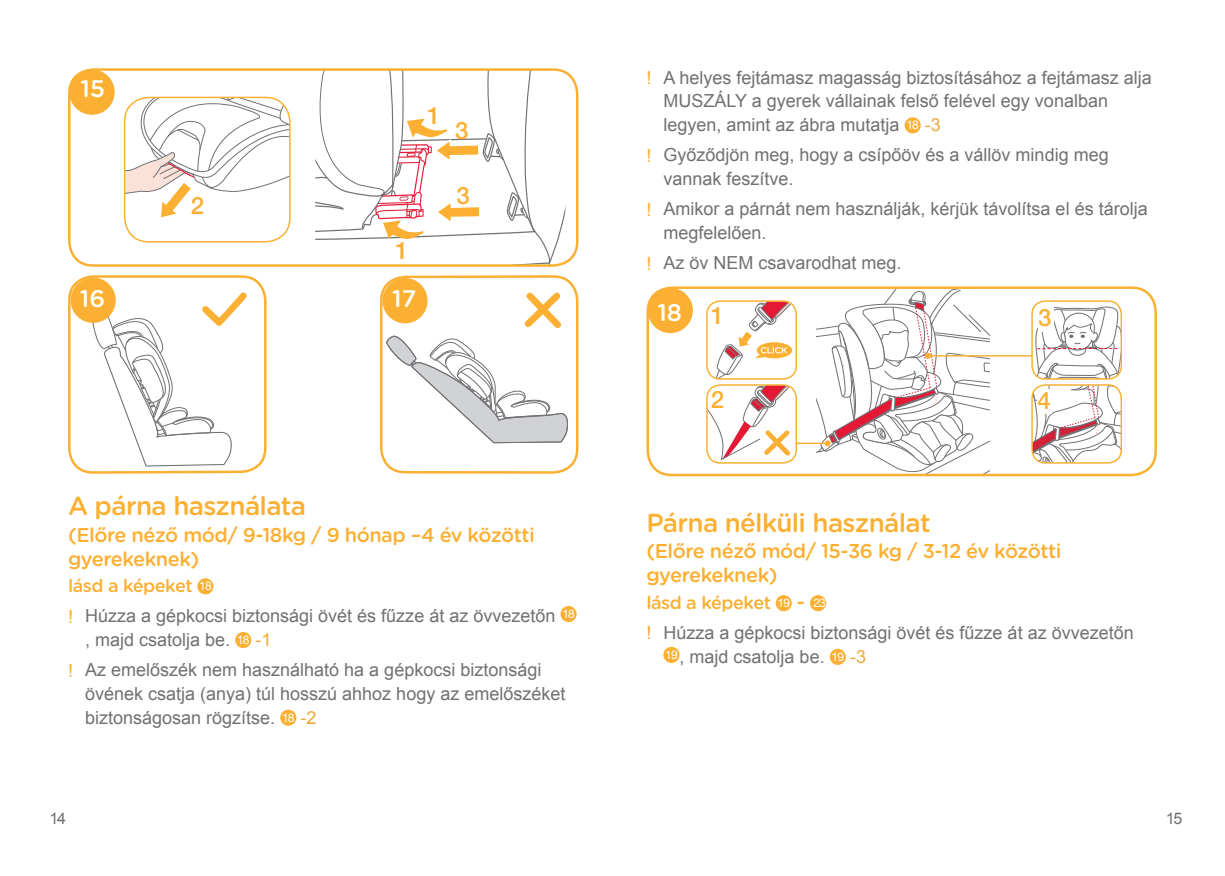
<style>
.page{position:relative;width:1225px;height:876px;background:#fff}
.page>*{position:absolute;margin:0;border:0;box-sizing:border-box;transform-origin:0 0}
.t1{font:500 26px "Gotham Rounded";letter-spacing:-.025em;color:#fbb033}
.t2{font:500 24px "Helvetica Neue LT Std";color:#fbb033}
.t3{font:500 24px "Gotham Rounded";color:#fff}
.t4{font:500 20px/24px "Gotham Rounded";letter-spacing:-.025em;color:#fbb033}
.t5{font:18px/24px "Arial";color:#717074}
.t6{font:500 18px "Gotham Rounded";letter-spacing:-.025em;color:#fbb033}
.t7{font:16px "Arial";color:#717074}
.s1{font-family:"Helvetica Neue LT Std";font-weight:400;font-size:12px;color:#fff}
.s2{color:#fbb033}
.s3{font-family:"Helvetica Neue LT Std";font-size:12px;color:#fff}
.s4{color:#eda93a}
.s5{font-size:20px}
.s6{color:#faa63f}
</style>
<div class="page">
<div style="left:68px;top:68px;width:510px;height:199px;border:2px solid #fbb033;border-radius:24px"></div>
<div style="left:124px;top:97px;width:167px;height:146px;border:2px solid #fbb033;border-radius:25px"></div>
<svg style="left:125px;top:97px;width:165px;height:123px"></svg>
<svg style="left:315px;top:70px;width:250px;height:195px"></svg>
<div style="left:70px;top:70px;width:44px;height:44px;background:#fbb033;border-radius:50%"></div>
<div style="left:69px;top:69px;width:46px;height:46px;border:2px solid #fbb033;border-radius:50%"></div>
<svg style="left:68px;top:275px;width:199px;height:199px"></svg>
<div style="left:71px;top:278px;width:45px;height:45px;background:#fbb033;border-radius:50%"></div>
<svg style="left:386px;top:335px;width:182px;height:109px"></svg>
<div style="left:380px;top:275px;width:198px;height:199px;border:2px solid #fbb033;border-radius:24px"></div>
<svg style="left:524px;top:292px;width:37px;height:36px"></svg>
<div style="left:382px;top:278px;width:45px;height:45px;background:#fbb033;border-radius:50%"></div>
<div style="left:197px;top:578px;width:16px;height:16px;background:#fbb033;border-radius:50%"></div>
<div style="left:560px;top:606px;width:16px;height:16px;background:#fbb033;border-radius:50%"></div>
<div style="left:235px;top:632px;width:16px;height:16px;background:#fbb033;border-radius:50%"></div>
<div style="left:280px;top:710px;width:16px;height:16px;background:#fbb033;border-radius:50%"></div>
<div style="left:904px;top:117px;width:16px;height:16px;background:#fbb033;border-radius:50%"></div>
<div style="left:775px;top:595px;width:17px;height:16px;background:#fbb033;border-radius:50%"></div>
<div style="left:810px;top:595px;width:16px;height:16px;background:#fbb033;border-radius:50%"></div>
<div style="left:663px;top:647px;width:16px;height:16px;background:#fbb033;border-radius:50%"></div>
<div style="left:829px;top:649px;width:17px;height:16px;background:#fbb033;border-radius:50%"></div>
<div style="left:646px;top:286px;width:511px;height:190px;border:2px solid #fbb033;border-radius:24px"></div>
<div style="left:706px;top:300px;width:91px;height:80px;border:2px solid #fbb033;border-radius:13px"></div>
<div style="left:706px;top:384px;width:91px;height:80px;border:2px solid #fbb033;border-radius:13px"></div>
<svg style="left:707px;top:301px;width:87px;height:159px"></svg>
<hr style="left:928px;top:355px;width:104px;height:2px;background:#fbb033">
<svg style="left:1034px;top:386px;width:86px;height:76px"></svg>
<div style="left:1031px;top:384px;width:91px;height:80px;border:2px solid #fbb033;border-radius:13px"></div>
<div style="left:1037px;top:389px;width:15px;height:25px;background:#fff"></div>
<hr style="left:797px;top:443px;width:30px;height:1px;background:#fbb033">
<svg style="left:816px;top:288px;width:173px;height:187px"></svg>
<div style="left:1031px;top:300px;width:91px;height:80px;border:2px solid #fbb033;border-radius:13px"></div>
<svg style="left:1033px;top:305px;width:88px;height:74px"></svg>
<div style="left:648px;top:288px;width:45px;height:45px;background:#fbb033;border-radius:50%"></div>
<h2 class="t3" style="left:80px;top:71px;width:26px">15</h2>
<h2 class="t2" style="left:427px;top:101px;width:15px">1</h2>
<h2 class="t2" style="left:191px;top:191px;width:15px">2</h2>
<h2 class="t2" style="left:395px;top:236px;width:15px">1</h2>
<h2 class="t3" style="left:80px;top:281px;width:27px">16</h2>
<h2 class="t3" style="left:392px;top:282px;width:26px">17</h2>
<h2 class="t2" style="left:455px;top:116px;width:15px">3</h2>
<h2 class="t2" style="left:456px;top:181px;width:15px">3</h2>
<h1 class="t1" style="left:68px;top:487px;width:240px">A párna használata</h1>
<p class="t4" style="left:68px;top:522px;width:468px">(Előre néző mód/ 9-18kg / 9 hónap –4 év közötti gyerekeknek)</p>
<p class="t6" style="left:68px;top:573px;width:145px">lásd a képeket <span class="s1">18</span></p>
<p class="t5" style="left:85px;top:604px;width:491px;text-indent:-17px"><span class="s2">!</span> Húzza a gépkocsi biztonsági övét és fűzze át az övvezetőn <sup>18 </sup>, majd csatolja be. <span class="s3">18</span> <span class="s4">-1</span></p>
<p class="t5" style="left:85px;top:658px;width:482px;text-indent:-17px"><span class="s2">!</span> Az emelőszék nem használható ha a gépkocsi biztonsági övének csatja (anya) túl hosszú ahhoz hogy az emelőszéket biztonságosan rögzítse. <span class="s3">18</span> <span class="s4">-2</span></p>
<p class="t5" style="left:663px;top:65px;width:490px;text-indent:-17px"><span class="s2">!</span> A helyes fejtámasz magasság biztosításához a fejtámasz alja<br>MUSZÁLY a gyerek vállainak felső felével egy vonalban legyen, amint az ábra mutatja <span class="s3">18</span> <span class="s4">-3</span></p>
<p class="t5" style="left:663px;top:143px;width:447px;text-indent:-17px"><span class="s2">!</span> Győződjön meg, hogy a csípőöv és a vállöv mindig meg vannak feszítve.</p>
<p class="t5" style="left:663px;top:197px;width:486px;text-indent:-17px"><span class="s2">!</span> Amikor a párnát nem használják, kérjük távolítsa el és tárolja megfelelően.</p>
<p class="t5" style="left:646px;top:250px;width:257px"><span class="s2">!</span> Az öv NEM csavarodhat meg.</p>
<h2 class="t3" style="left:657px;top:295px;width:26px">18</h2>
<h2 class="t2" style="left:1038px;top:303px;width:15px">3</h2>
<h2 class="t2" style="left:711px;top:301px;width:15px">1</h2>
<h2 class="t2" style="left:711px;top:385px;width:15px">2</h2>
<h2 class="t2" style="left:1037px;top:387px;width:15px">4</h2>
<h1 class="t1" style="left:646px;top:504px;width:286px">Párna nélküli használat</h1>
<p class="t4" style="left:646px;top:539px;width:417px">(Előre néző mód/ 15-36 kg / 3-12 év közötti gyerekeknek)</p>
<p class="t6" style="left:646px;top:590px;width:181px">lásd a képeket <span class="s1">19</span> <span class="s5">-</span> <span class="s1">23</span></p>
<p class="t5" style="left:665px;top:621px;width:470px;text-indent:-19px"><span class="s6">!</span> Húzza a gépkocsi biztonsági övét és fűzze át az övvezetőn<br><sup>19</sup> , majd csatolja be. <span class="s3">19</span> <span class="s4">-3</span></p>
<p class="t7" style="left:49px;top:807px;width:18px">14</p>
<p class="t7" style="left:1165px;top:807px;width:18px">15</p>
</div>
